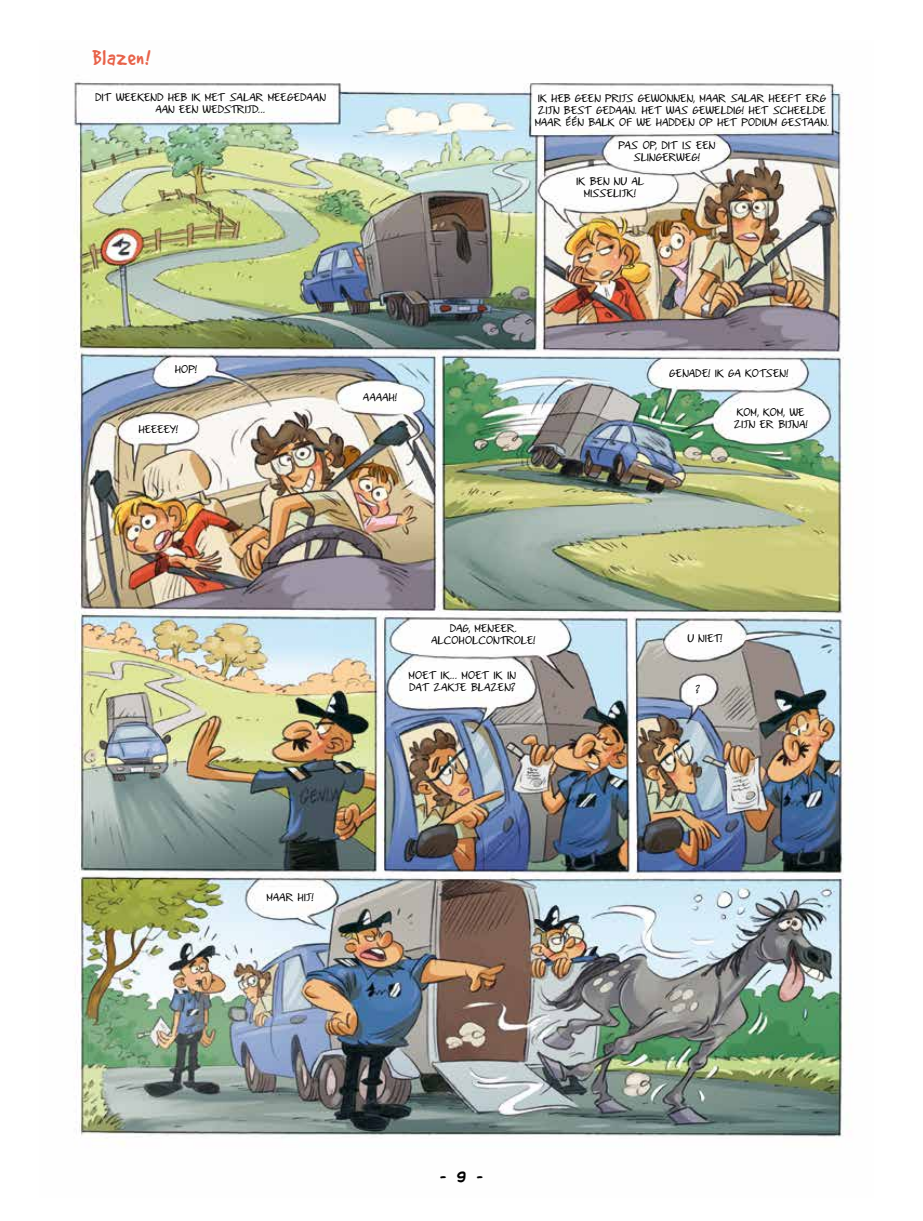
<style>
.page{position:relative;width:923px;height:1221px;background:#fff}
.page>*{position:absolute;margin:0;border:0;box-sizing:border-box;transform-origin:0 0}
.t1{font:23.25px "Good Dog Plain";letter-spacing:.025em;color:#e86249}
.t2{font:13.5px "CC Chatterbox";color:#000}
.t3{font:9.75px/12px "TURCONIMAJ";letter-spacing:.035em;color:#000;text-align:center}
</style>
<div class="page">
<img style="left:74px;top:82px;width:778px;height:1063px">
<h1 class="t1" style="left:92px;top:46px;width:60px">Blazen!</h1>
<p class="t3" style="left:95px;top:91px;width:232px">DIT WEEKEND HEB IK MET SALAR MEEGEDAAN<br>AAN EEN WEDSTRIJD...</p>
<p class="t3" style="left:535px;top:92px;width:296px">IK HEB GEEN PRIJS GEWONNEN, MAAR SALAR HEEFT ERG<br>ZIJN BEST GEDAAN. HET WAS GEWELDIG! HET SCHEELDE<br>MAAR ÉÉN BALK OF WE HADDEN OP HET PODIUM GESTAAN.</p>
<p class="t3" style="left:619px;top:139px;width:98px">PAS OP, DIT IS EEN<br>SLINGERWEG!</p>
<p class="t3" style="left:576px;top:176px;width:69px">IK BEN NU AL<br>MISSELIJK!</p>
<p class="t3" style="left:175px;top:363px;width:23px">HOP!</p>
<p class="t3" style="left:139px;top:423px;width:41px">HEEEEY!</p>
<p class="t3" style="left:363px;top:391px;width:35px">AAAAH!</p>
<p class="t3" style="left:431px;top:622px;width:106px">DAG, MENEER.<br>ALCOHOLCONTROLE!</p>
<p class="t3" style="left:409px;top:668px;width:108px;text-align:left">MOET IK... MOET IK IN<br>DAT ZAKJE BLAZEN?</p>
<p class="t3" style="left:267px;top:890px;width:48px">MAAR HIJ!</p>
<h2 class="t2" style="left:440px;top:1168px;width:44px">- 9 -</h2>
<p class="t3" style="left:669px;top:367px;width:120px">GENADE! IK GA KOTSEN!</p>
<p class="t3" style="left:734px;top:406px;width:75px">KOM, KOM, WE<br>ZIJN ER BIJNA!</p>
<p class="t3" style="left:687px;top:631px;width:36px">U NIET!</p>
<p class="t3" style="left:696px;top:683px;width:6px">?</p>
</div>
